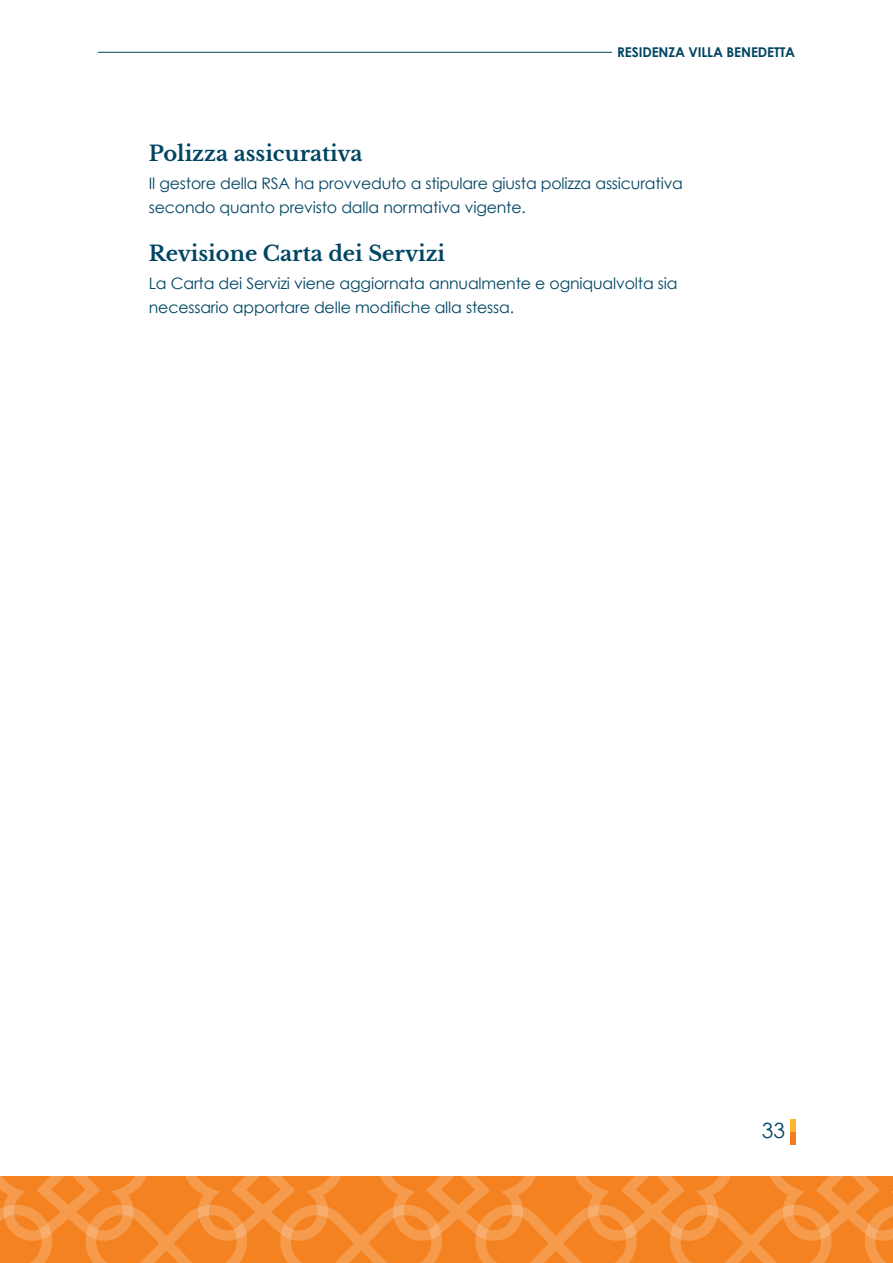
<style>
.page{position:relative;width:893px;height:1263px;background:#fff}
.page>*{position:absolute;margin:0;border:0;box-sizing:border-box;transform-origin:0 0}
.t1{font:700 21px "Libre Baskerville";color:#004563}
.t2{font:21px "Century Gothic";color:#004563}
.t3{font:15.75px/24px "Century Gothic";letter-spacing:-.01em;color:#004563}
.t4{font:700 13.5px "Century Gothic";letter-spacing:-.01em;color:#004563}
</style>
<div class="page">
<svg style="left:0;top:1176px;width:893px;height:87px;background:#f58b31"></svg>
<hr style="left:98px;top:52px;width:514px;height:1px;background:#004563">
<div style="left:790px;top:1132px;width:5px;height:12px;background:#f47b23"></div>
<div style="left:790px;top:1119px;width:5px;height:13px;background:#fdb728"></div>
<p class="t4" style="left:617px;top:44px;width:179px">RESIDENZA VILLA BENEDETTA</p>
<h1 class="t1" style="left:149px;top:140px;width:215px">Polizza assicurativa</h1>
<p class="t3" style="left:149px;top:171px;width:536px">Il gestore della RSA ha provveduto a stipulare giusta polizza assicurativa secondo quanto previsto dalla normativa vigente.</p>
<h1 class="t1" style="left:149px;top:241px;width:298px">Revisione Carta dei Servizi</h1>
<p class="t3" style="left:149px;top:271px;width:530px">La Carta dei Servizi viene aggiornata annualmente e ogniqualvolta sia necessario apportare delle modifiche alla stessa.</p>
<h1 class="t2" style="left:762px;top:1118px;width:25px">33</h1>
</div>
